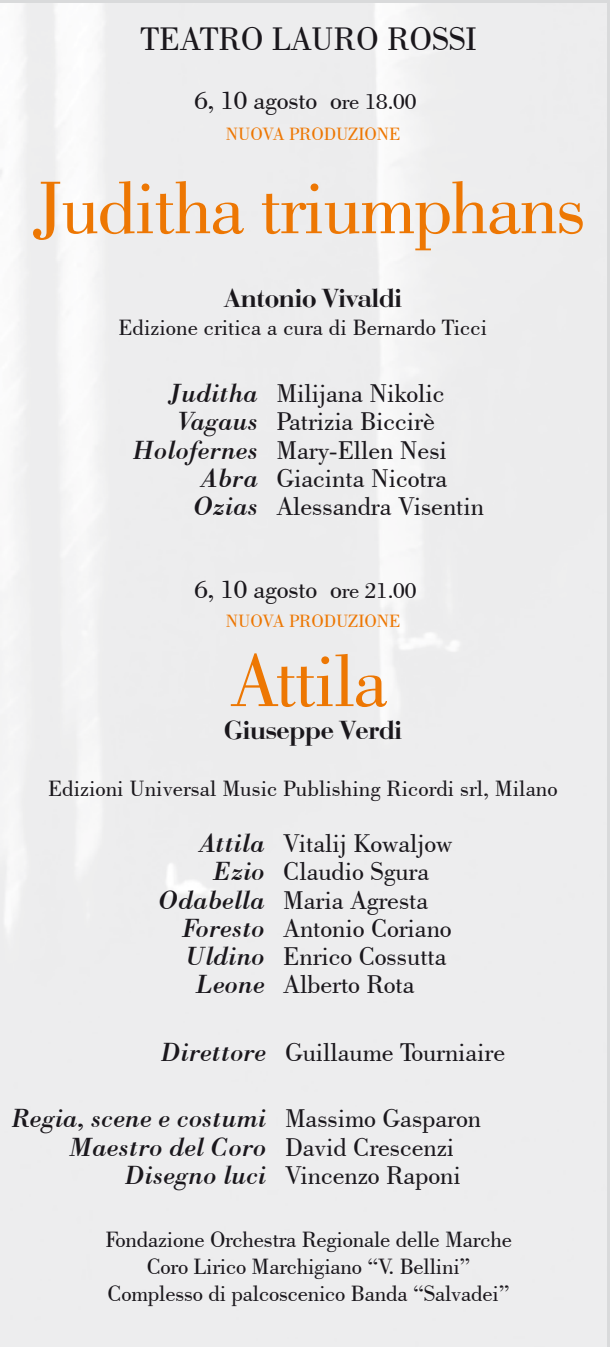
<style>
.page{position:relative;width:610px;height:1347px;background:#fff}
.page>*{position:absolute;margin:0;border:0;box-sizing:border-box;transform-origin:0 0}
.t1{font:78.25px "Bodoni BT";letter-spacing:-.025em;color:#ed7703}
.t2{font:34.5px "Bodoni BT";letter-spacing:-.005em;color:#1a171c}
.t3{font:27px/28.2px "Bodoni BT";letter-spacing:-.005em;color:#1a171c}
.t4{font:italic 27px/28.2px "Bodoni BT";letter-spacing:-.005em;color:#1a171c;text-align:right}
.t5{font:27px "Bodoni";letter-spacing:-.005em;color:#1a171c}
.t6{font:23.25px/27px "Bodoni BT";letter-spacing:-.01em;color:#1a171c;text-align:center}
.t7{font:18.75px "Bodoni BT";letter-spacing:-.005em;color:#ed7703}
.s1{font-size:23.25px}
.s2{font-style:italic}
</style>
<div class="page">
<p class="t2" style="left:140px;top:17px;width:338px">TEATRO LAURO ROSSI</p>
<p class="t3" style="left:194px;top:85px;width:223px">6, 10 agosto o<span class="s1">re 18.00</span></p>
<p class="t7" style="left:226px;top:122px;width:176px">NUOVA PRODUZIONE</p>
<p class="t1" style="left:33px;top:159px;width:554px">Juditha triumphans</p>
<p class="t5" style="left:224px;top:282px;width:179px">Antonio Vivaldi</p>
<p class="t6" style="left:118px;top:313px;width:370px">Edizione critica a cura di Bernardo Ticci</p>
<p class="t4" style="left:133px;top:378px;width:126px">Juditha<br>Vagaus<br>Holofernes<br>Abra<br>Ozias</p>
<p class="t3" style="left:276px;top:379px;width:209px">Milijana Nikolic<br>Patrizia Biccirè<br>Mary-Ellen Nesi<br>Giacinta Nicotra<br>Alessandra Visentin</p>
<p class="t3" style="left:194px;top:575px;width:223px">6, 10 agosto o<span class="s1">re 21.00</span></p>
<p class="t7" style="left:226px;top:609px;width:176px">NUOVA PRODUZIONE</p>
<p class="t1" style="left:230px;top:632px;width:159px">Attila</p>
<p class="t5" style="left:224px;top:714px;width:179px">Giuseppe Verdi</p>
<p class="t6" style="left:48px;top:774px;width:511px">Edizioni Universal Music Publishing Ricordi srl, Milano</p>
<p class="t3" style="left:283px;top:828px;width:170px">Vitalij Kowaljow<br>Claudio Sgura<br>Maria Agresta<br>Antonio Coriano<br>Enrico Cossutta<br>Alberto Rota</p>
<p class="t4" style="left:159px;top:828px;width:107px">Attila<br>Ezio<br>Odabella<br>Foresto<br>Uldino<br>Leone</p>
<p class="t3" style="left:161px;top:1037px;width:345px"><span class="s2">Direttore</span> Guillaume Tourniaire</p>
<p class="t4" style="left:12px;top:1103px;width:256px">Regia, scene e costumi<br>Maestro del Coro<br>Disegno luci</p>
<p class="t3" style="left:285px;top:1104px;width:197px">Massimo Gasparon<br>David Crescenzi<br>Vincenzo Raponi</p>
<p class="t6" style="left:105px;top:1225px;width:408px">Fondazione Orchestra Regionale delle Marche<br>Coro Lirico Marchigiano “V. Bellini”<br>Complesso di palcoscenico Banda “Salvadei”</p>
</div>
